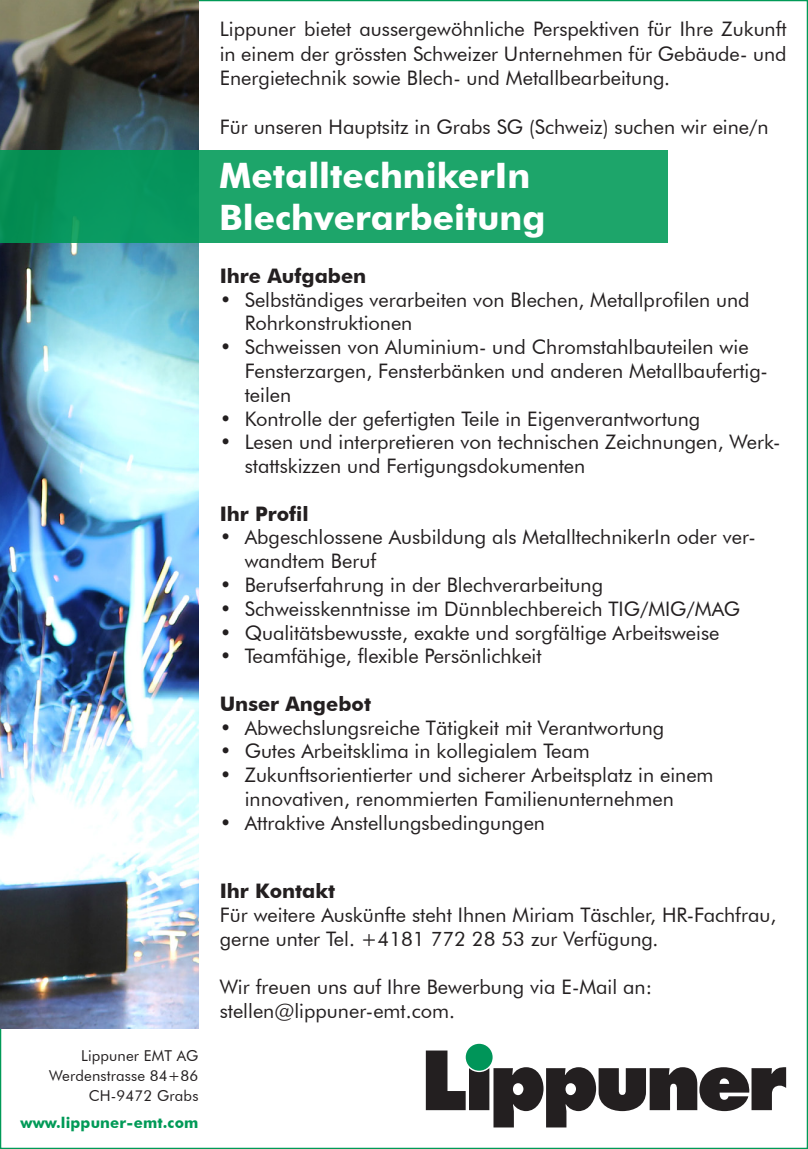
<style>
.page{position:relative;width:808px;height:1149px;background:#fff}
.page>*{position:absolute;margin:0;border:0;box-sizing:border-box;transform-origin:0 0}
.t1{font:700 35px/42px "Futura BT";color:#fff}
.t2{font:20px/23.8px "Futura BT";color:#231f20}
.t3{font:700 20px "Futura BT";color:#231f20}
.t4{font:15px "Futura BT";letter-spacing:.01em;color:#231f20}
.t5{font:700 15px "Futura BT";letter-spacing:.01em;color:#009a57}
.s1{font-weight:700}
</style>
<div class="page">
<svg style="left:426px;top:1050px;width:360px;height:77px"></svg>
<div style="left:466px;top:1043px;width:27px;height:27px;background:#009559;border-radius:50%"></div>
<img style="left:0;top:0;width:198px;height:1028px">
<div style="left:0;top:150px;width:668px;height:93px;background:linear-gradient(to right,#08955b,#24ab70)"></div>
<p class="t4" style="left:81px;top:1045px;width:119px">Lippuner EMT AG</p>
<p class="t4" style="left:49px;top:1065px;width:151px">Werdenstrasse 84+86</p>
<p class="t4" style="left:89px;top:1085px;width:111px">CH-9472 Grabs</p>
<p class="t5" style="left:21px;top:1112px;width:179px">www.lippuner-emt.com</p>
<p class="t2" style="left:220px;top:17px;width:568px;text-align:justify">Lippuner bietet aussergewöhnliche Perspektiven für Ihre Zukunft in einem der grössten Schweizer Unternehmen für Gebäude- und Energietechnik sowie Blech- und Metallbearbeitung.</p>
<p class="t2" style="left:220px;top:115px;width:550px">Für unseren Hauptsitz in Grabs SG (Schweiz) suchen wir eine/n</p>
<p class="t1" style="left:219px;top:155px;width:328px">MetalltechnikerIn<br>Blechverarbeitung</p>
<p class="t3" style="left:220px;top:263px;width:148px">Ihre Aufgaben</p>
<p class="t2" style="left:245px;top:287px;width:506px;text-indent:-25px">• Selbständiges verarbeiten von Blechen, Metallprofilen und<br>Rohrkonstruktionen</p>
<p class="t2" style="left:245px;top:335px;width:524px;text-indent:-25px">• Schweissen von Aluminium- und Chromstahlbauteilen wie<br>Fensterzargen, Fensterbänken und anderen Metallbaufertig&shy;teilen</p>
<p class="t2" style="left:220px;top:406px;width:482px">• Kontrolle der gefertigten Teile in Eigenverantwortung</p>
<p class="t2" style="left:245px;top:430px;width:537px;text-indent:-25px">• Lesen und interpretieren von technischen Zeichnungen, Werk&shy;stattskizzen und Fertigungsdokumenten</p>
<p class="t3" style="left:220px;top:501px;width:91px">Ihr Profil</p>
<p class="t2" style="left:245px;top:525px;width:512px;text-indent:-25px">• Abgeschlossene Ausbildung als MetalltechnikerIn oder ver&shy;wandtem Beruf</p>
<p class="t2" style="left:220px;top:572px;width:385px">• Berufserfahrung in der Blechverarbeitung</p>
<p class="t2" style="left:220px;top:596px;width:522px">• Schweisskenntnisse im Dünnblechbereich TIG/MIG/MAG</p>
<p class="t2" style="left:220px;top:620px;width:501px">• Qualitätsbewusste, exakte und sorgfältige Arbeitsweise</p>
<p class="t2" style="left:220px;top:644px;width:323px">• Teamfähige, flexible Persönlichkeit</p>
<p class="t3" style="left:220px;top:691px;width:153px">Unser Angebot</p>
<p class="t2" style="left:220px;top:715px;width:446px">• Abwechslungsreiche Tätigkeit mit Verantwortung</p>
<p class="t2" style="left:220px;top:739px;width:372px">• Gutes Arbeitsklima in kollegialem Team</p>
<p class="t2" style="left:245px;top:762px;width:470px;text-indent:-25px">• Zukunftsorientierter und sicherer Arbeitsplatz in einem innovativen, renommierten Familienunternehmen</p>
<p class="t2" style="left:220px;top:810px;width:327px">• Attraktive Anstellungsbedingungen</p>
<p class="t2" style="left:220px;top:878px;width:558px"><span class="s1">Ihr Kontakt<br></span>Für weitere Auskünfte steht Ihnen Miriam Täschler, HR-Fachfrau, gerne unter Tel. +4181 772 28 53 zur Verfügung.</p>
<p class="t2" style="left:220px;top:974px;width:434px">Wir freuen uns auf Ihre Bewerbung via E-Mail an:</p>
<p class="t2" style="left:220px;top:998px;width:237px">stellen@lippuner-emt.com.</p>
</div>
